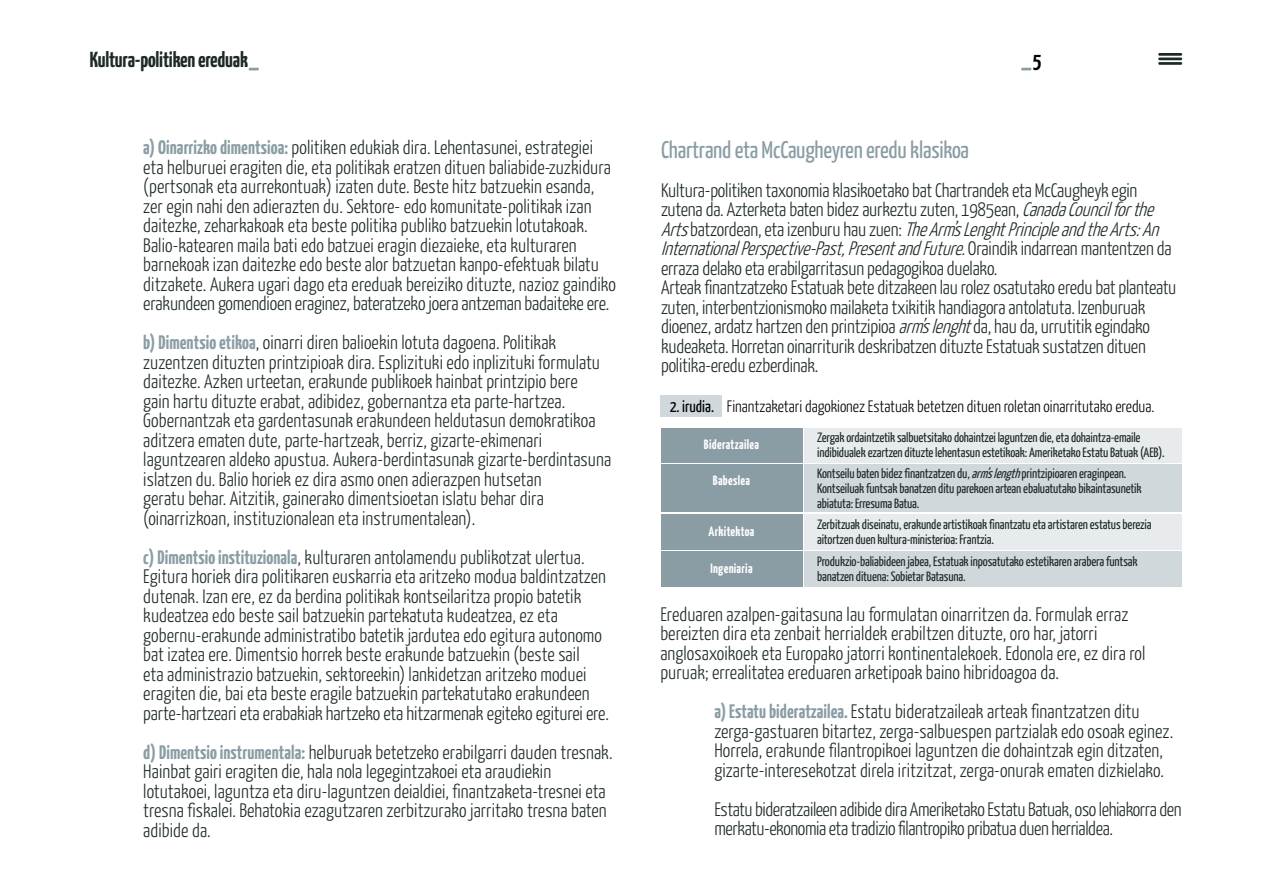
<style>
.page{position:relative;width:1263px;height:893px;background:#fff}
.page>*{position:absolute;margin:0;border:0;box-sizing:border-box;transform-origin:0 0}
.t1{font:24px "Yanone Kaffeesatz";letter-spacing:-.01em;color:#8a9da4}
.t2{font:700 21.75px "Yanone Kaffeesatz";letter-spacing:-.01em;color:#1e2a28}
.t3{font:700 21.75px "Yanone Kaffeesatz";color:#000}
.t4{font:300 19.5px/19.5px "Yanone Kaffeesatz";letter-spacing:.005em;color:#1e2a28}
.t5{font:300 19.5px/19.5px "Yanone Kaffeesatz";letter-spacing:-.02em;color:#1e2a28}
.t6{font:300 16.5px "Yanone Kaffeesatz";color:#000}
.t7{font:13.5px/15px "Yanone Kaffeesatz";letter-spacing:-.01em;color:#1e2a28}
.t8{font:700 13.5px "Yanone Kaffeesatz";letter-spacing:.025em;color:#fff}
.s1{font-weight:700;color:#8a9da4}
.s2{font-style:italic}
.s3{font-weight:400}
</style>
<div class="page">
<svg style="left:1021px;top:68px;width:10px;height:2px"></svg>
<hr style="left:1158px;top:53px;width:24px;height:3px;background:#1e2a28">
<hr style="left:1158px;top:58px;width:24px;height:2px;background:#1e2a28">
<hr style="left:1158px;top:62px;width:24px;height:3px;background:#1e2a28">
<div style="left:661px;top:428px;width:142px;height:34px;background:#8a9da4"></div>
<div style="left:661px;top:464px;width:142px;height:48px;background:#8a9da4"></div>
<div style="left:661px;top:514px;width:142px;height:36px;background:#8a9da4"></div>
<div style="left:661px;top:551px;width:142px;height:35px;background:#8a9da4"></div>
<div style="left:804px;top:428px;width:378px;height:34px;background:#e8ebed"></div>
<div style="left:804px;top:464px;width:378px;height:48px;background:#d0d8db"></div>
<div style="left:804px;top:514px;width:378px;height:36px;background:#e8ebed"></div>
<div style="left:804px;top:551px;width:378px;height:35px;background:#d0d8db"></div>
<div style="left:660px;top:395px;width:62px;height:21px;background:#d0d8db"></div>
<svg style="left:249px;top:68px;width:10px;height:2px"></svg>
<p class="t2" style="left:90px;top:46px;width:160px">Kultura-politiken ereduak</p>
<p class="t4" style="left:143px;top:137px;width:474px"><span class="s1">a) Oinarrizko dimentsioa:</span> politiken edukiak dira. Lehentasunei, estrategiei eta helburuei eragiten die, eta politikak eratzen dituen baliabide-zuzkidura (pertsonak eta aurrekontuak) izaten dute. Beste hitz batzuekin esanda, zer egin nahi den adierazten du. Sektore- edo komunitate-politikak izan daitezke, zeharkakoak eta beste politika publiko batzuekin lotutakoak.<br>Balio-katearen maila bati edo batzuei eragin diezaieke, eta kulturaren barnekoak izan daitezke edo beste alor batzuetan kanpo-efektuak bilatu ditzakete. Aukera ugari dago eta ereduak bereiziko dituzte, nazioz gaindiko erakundeen gomendioen eraginez, bateratzeko joera antzeman badaiteke ere.</p>
<p class="t4" style="left:143px;top:332px;width:469px"><span class="s1">b) Dimentsio etikoa</span>, oinarri diren balioekin lotuta dagoena. Politikak zuzentzen dituzten printzipioak dira. Esplizituki edo inplizituki formulatu daitezke. Azken urteetan, erakunde publikoek hainbat printzipio bere<br>gain hartu dituzte erabat, adibidez, gobernantza eta parte-hartzea.<br>Gobernantzak eta gardentasunak erakundeen heldutasun demokratikoa aditzera ematen dute, parte-hartzeak, berriz, gizarte-ekimenari laguntzearen aldeko apustua. Aukera-berdintasunak gizarte-berdintasuna islatzen du. Balio horiek ez dira asmo onen adierazpen hutsetan<br>geratu behar. Aitzitik, gainerako dimentsioetan islatu behar dira (oinarrizkoan, instituzionalean eta instrumentalean).</p>
<p class="t4" style="left:143px;top:547px;width:467px"><span class="s1">c) Dimentsio instituzionala</span>, kulturaren antolamendu publikotzat ulertua.<br>Egitura horiek dira politikaren euskarria eta aritzeko modua baldintzatzen dutenak. Izan ere, ez da berdina politikak kontseilaritza propio batetik kudeatzea edo beste sail batzuekin partekatuta kudeatzea, ez eta gobernu-erakunde administratibo batetik jardutea edo egitura autonomo bat izatea ere. Dimentsio horrek beste erakunde batzuekin (beste sail<br>eta administrazio batzuekin, sektoreekin) lankidetzan aritzeko moduei eragiten die, bai eta beste eragile batzuekin partekatutako erakundeen parte-hartzeari eta erabakiak hartzeko eta hitzarmenak egiteko egiturei ere.</p>
<p class="t4" style="left:143px;top:742px;width:471px"><span class="s1">d) Dimentsio instrumentala:</span> helburuak betetzeko erabilgarri dauden tresnak.<br>Hainbat gairi eragiten die, hala nola legegintzakoei eta araudiekin lotutakoei, laguntza eta diru-laguntzen deialdiei, finantzaketa-tresnei eta tresna fiskalei. Behatokia ezagutzaren zerbitzurako jarritako tresna baten adibide da.</p>
<p class="t3" style="left:1033px;top:47px;width:10px">5</p>
<p class="t1" style="left:661px;top:135px;width:310px">Chartrand eta McCaugheyren eredu klasikoa</p>
<p class="t4" style="left:661px;top:179px;width:517px">Kultura-politiken taxonomia klasikoetako bat Chartrandek eta McCaugheyk egin zutena da. Azterketa baten bidez aurkeztu zuten, 1985ean, <span class="s2">CanadaCouncilforthe Arts</span>b a t z o r d e a n , e t a i z e n b u r u h a u z u e n : <span class="s2">TheArm’sLenghtPrincipleandtheArts:An InternationalPerspective-Past,PresentandFuture.</span>O r a i n d i k i n d a r r e a n m a n t e n t z e n d a erraza delako eta erabilgarritasun pedagogikoa duelako.<br>Arteak finantzatzeko Estatuak bete ditzakeen lau rolez osatutako eredu bat planteatu zuten, interbentzionismoko mailaketa txikitik handiagora antolatuta. Izenburuak dioenez, ardatz hartzen den printzipioa <span class="s2">arm’slenght</span>da, hau da, urrutitik egindako kudeaketa. Horretan oinarriturik deskribatzen dituzte Estatuak sustatzen dituen politika-eredu ezberdinak.</p>
<p class="t6" style="left:670px;top:396px;width:486px"><span class="s3">2. irudia.</span> Finantzaketari dagokionez Estatuak betetzen dituen roletan oinarritutako eredua.</p>
<p class="t8" style="left:704px;top:436px;width:57px">Bideratzailea</p>
<p class="t8" style="left:713px;top:472px;width:39px">Babeslea</p>
<p class="t8" style="left:709px;top:523px;width:47px">Arkitektoa</p>
<p class="t8" style="left:710px;top:560px;width:44px">Ingeniaria</p>
<p class="t7" style="left:817px;top:429px;width:349px">Zergak ordaintzetik salbuetsitako dohaintzei laguntzen die, eta dohaintza-emaile indibidualek ezartzen dituzte lehentasun estetikoak: Ameriketako Estatu Batuak (AEB).</p>
<p class="t7" style="left:817px;top:465px;width:326px">Kontseilu baten bidez finantzatzen du, <span class="s2">arm’slength</span>printzipioaren eraginpean.<br>Kontseiluak funtsak banatzen ditu parekoen artean ebaluatutako bikaintasunetik abiatuta: Erresuma Batua.</p>
<p class="t7" style="left:817px;top:517px;width:336px">Zerbitzuak diseinatu, erakunde artistikoak finantzatu eta artistaren estatus berezia aitortzen duen kultura-ministerioa: Frantzia.</p>
<p class="t7" style="left:817px;top:553px;width:322px">Produkzio-baliabideen jabea, Estatuak inposatutako estetikaren arabera funtsak banatzen dituena: Sobietar Batasuna.</p>
<p class="t4" style="left:660px;top:604px;width:486px">Ereduaren azalpen-gaitasuna lau formulatan oinarritzen da. Formulak erraz bereizten dira eta zenbait herrialdek erabiltzen dituzte, oro har, jatorri anglosaxoikoek eta Europako jatorri kontinentalekoek. Edonola ere, ez dira rol puruak; errealitatea ereduaren arketipoak baino hibridoagoa da.</p>
<p class="t4" style="left:714px;top:701px;width:460px"><span class="s1">a) Estatu bideratzailea.</span> Estatu bideratzaileak arteak finantzatzen ditu zerga-gastuaren bitartez, zerga-salbuespen partzialak edo osoak eginez.<br>Horrela, erakunde filantropikoei laguntzen die dohaintzak egin ditzaten, gizarte-interesekotzat direla iritzitzat, zerga-onurak ematen dizkielako.</p>
<p class="t5" style="left:714px;top:799px;width:469px">Estatu bideratzaileen adibide dira Ameriketako Estatu Batuak, oso lehiakorra den merkatu-ekonomia eta tradizio filantropiko pribatua duen herrialdea.</p>
</div>
